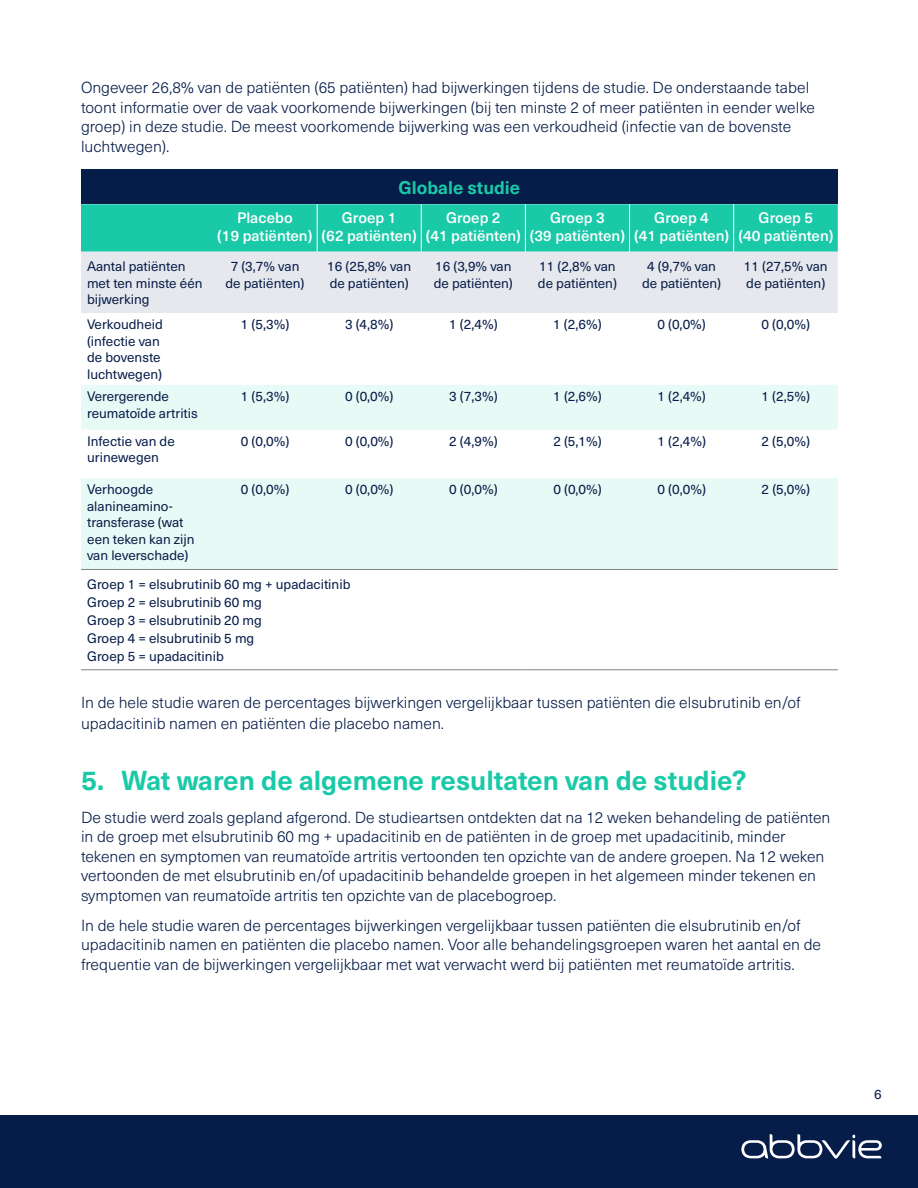
<style>
.page{position:relative;width:918px;height:1188px;background:#fff}
.page>*{position:absolute;margin:0;border:0;box-sizing:border-box;transform-origin:0 0}
.t1{font:700 27px "Neue Haas Unica Pro";color:#1ac9a8}
.t2{font:700 18px "Neue Haas Unica Pro";color:#1ac9a8}
.t3{font:300 15.75px/19.5px "Neue Haas Unica Pro";color:#071d49}
.t4{font:500 15px/18px "Neue Haas Unica Pro";color:#fff;text-align:center}
.t5{font:13.5px/16.5px "Neue Haas Unica Pro";color:#071d49}
</style>
<div class="page">
<div style="left:0;top:1115px;width:918px;height:73px;background:#071d49"></div>
<div style="left:81px;top:170px;width:757px;height:34px;background:#071d49"></div>
<div style="left:81px;top:204px;width:757px;height:48px;background:#1ac9a8"></div>
<div style="left:81px;top:252px;width:757px;height:61px;background:#e6e8ed"></div>
<svg style="left:81px;top:385px;width:757px;height:184px;fill:#e8faf6"></svg>
<hr style="left:317px;top:204px;width:1px;height:48px;background:#fff">
<hr style="left:421px;top:204px;width:1px;height:48px;background:#fff">
<hr style="left:525px;top:204px;width:1px;height:48px;background:#fff">
<hr style="left:629px;top:204px;width:1px;height:48px;background:#fff">
<hr style="left:733px;top:204px;width:1px;height:48px;background:#fff">
<hr style="left:81px;top:669px;width:132px;height:1px;background:#808285">
<hr style="left:213px;top:669px;width:104px;height:1px;background:#808285">
<hr style="left:317px;top:669px;width:104px;height:1px;background:#808285">
<hr style="left:421px;top:669px;width:104px;height:1px;background:#808285">
<hr style="left:525px;top:669px;width:105px;height:1px;background:#808285">
<hr style="left:630px;top:669px;width:104px;height:1px;background:#808285">
<hr style="left:734px;top:669px;width:104px;height:1px;background:#808285">
<hr style="left:81px;top:569px;width:132px;height:1px;background:#808285">
<hr style="left:213px;top:569px;width:104px;height:1px;background:#808285">
<hr style="left:317px;top:569px;width:104px;height:1px;background:#808285">
<hr style="left:421px;top:569px;width:104px;height:1px;background:#808285">
<hr style="left:525px;top:569px;width:105px;height:1px;background:#808285">
<hr style="left:630px;top:569px;width:104px;height:1px;background:#808285">
<hr style="left:734px;top:569px;width:104px;height:1px;background:#808285">
<svg style="left:741px;top:1134px;width:141px;height:25px"></svg>
<p class="t3" style="left:81px;top:78px;width:736px">Ongeveer 26,8% van de patiënten (65 patiënten) had bijwerkingen tijdens de studie. De onderstaande tabel toont informatie over de vaak voorkomende bijwerkingen (bij ten minste 2 of meer patiënten in eender welke groep) in deze studie. De meest voorkomende bijwerking was een verkoudheid (infectie van de bovenste luchtwegen).</p>
<p class="t2" style="left:399px;top:176px;width:123px">Globale studie</p>
<p class="t4" style="left:217px;top:209px;width:97px">Placebo<br>(19 patiënten)</p>
<p class="t4" style="left:322px;top:209px;width:97px">Groep 1<br>(62 patiënten)</p>
<p class="t4" style="left:426px;top:209px;width:97px">Groep 2<br>(41 patiënten)</p>
<p class="t4" style="left:530px;top:209px;width:97px">Groep 3<br>(39 patiënten)</p>
<p class="t4" style="left:634px;top:209px;width:97px">Groep 4<br>(41 patiënten)</p>
<p class="t4" style="left:738px;top:209px;width:97px">Groep 5<br>(40 patiënten)</p>
<p class="t5" style="left:87px;top:258px;width:117px">Aantal patiënten met ten minste één bijwerking</p>
<p class="t5" style="left:226px;top:258px;width:81px;text-align:center">7 (3,7% van de patiënten)</p>
<p class="t5" style="left:327px;top:258px;width:85px">16 (25,8% van de patiënten)</p>
<p class="t5" style="left:434px;top:258px;width:81px">16 (3,9% van de patiënten)</p>
<p class="t5" style="left:538px;top:258px;width:81px">11 (2,8% van de patiënten)</p>
<p class="t5" style="left:642px;top:258px;width:81px;text-align:center">4 (9,7% van de patiënten)</p>
<p class="t5" style="left:744px;top:258px;width:85px">11 (27,5% van de patiënten)</p>
<p class="t5" style="left:87px;top:317px;width:77px">Verkoudheid (infectie van de bovenste luchtwegen)</p>
<p class="t5" style="left:241px;top:316px;width:50px">1 (5,3%)</p>
<p class="t5" style="left:345px;top:316px;width:50px">3 (4,8%)</p>
<p class="t5" style="left:449px;top:316px;width:50px">1 (2,4%)</p>
<p class="t5" style="left:553px;top:316px;width:50px">1 (2,6%)</p>
<p class="t5" style="left:657px;top:316px;width:50px">0 (0,0%)</p>
<p class="t5" style="left:762px;top:316px;width:50px">0 (0,0%)</p>
<p class="t5" style="left:87px;top:388px;width:112px">Verergerende reumatoïde artritis</p>
<p class="t5" style="left:241px;top:388px;width:50px">1 (5,3%)</p>
<p class="t5" style="left:345px;top:388px;width:50px">0 (0,0%)</p>
<p class="t5" style="left:449px;top:388px;width:50px">3 (7,3%)</p>
<p class="t5" style="left:553px;top:388px;width:50px">1 (2,6%)</p>
<p class="t5" style="left:657px;top:388px;width:50px">1 (2,4%)</p>
<p class="t5" style="left:762px;top:388px;width:50px">1 (2,5%)</p>
<p class="t5" style="left:87px;top:433px;width:89px">Infectie van de urinewegen</p>
<p class="t5" style="left:241px;top:433px;width:50px">0 (0,0%)</p>
<p class="t5" style="left:345px;top:433px;width:50px">0 (0,0%)</p>
<p class="t5" style="left:449px;top:433px;width:50px">2 (4,9%)</p>
<p class="t5" style="left:553px;top:433px;width:50px">2 (5,1%)</p>
<p class="t5" style="left:657px;top:433px;width:50px">1 (2,4%)</p>
<p class="t5" style="left:762px;top:433px;width:50px">2 (5,0%)</p>
<p class="t5" style="left:87px;top:482px;width:109px">Verhoogde alanineamino&shy;transferase (wat een teken kan zijn van leverschade)</p>
<p class="t5" style="left:241px;top:482px;width:50px">0 (0,0%)</p>
<p class="t5" style="left:345px;top:482px;width:50px">0 (0,0%)</p>
<p class="t5" style="left:449px;top:482px;width:50px">0 (0,0%)</p>
<p class="t5" style="left:553px;top:482px;width:50px">0 (0,0%)</p>
<p class="t5" style="left:658px;top:482px;width:50px">0 (0,0%)</p>
<p class="t5" style="left:762px;top:482px;width:50px">2 (5,0%)</p>
<p class="t5" style="left:87px;top:575px;width:265px;line-height:18px">Groep 1 = elsubrutinib 60 mg + upadacitinib<br>Groep 2 = elsubrutinib 60 mg<br>Groep 3 = elsubrutinib 20 mg<br>Groep 4 = elsubrutinib 5 mg<br>Groep 5 = upadacitinib</p>
<p class="t3" style="left:81px;top:692px;width:721px;line-height:21px">In de hele studie waren de percentages bijwerkingen vergelijkbaar tussen patiënten die elsubrutinib en/of upadacitinib namen en patiënten die placebo namen.</p>
<h1 class="t1" style="left:81px;top:763px;width:667px">5. Wat waren de algemene resultaten van de studie?</h1>
<p class="t3" style="left:81px;top:808px;width:751px">De studie werd zoals gepland afgerond. De studieartsen ontdekten dat na 12 weken behandeling de patiënten in de groep met elsubrutinib 60 mg + upadacitinib en de patiënten in de groep met upadacitinib, minder tekenen en symptomen van reumatoïde artritis vertoonden ten opzichte van de andere groepen. Na 12 weken vertoonden de met elsubrutinib en/of upadacitinib behandelde groepen in het algemeen minder tekenen en symptomen van reumatoïde artritis ten opzichte van de placebogroep.</p>
<p class="t3" style="left:81px;top:916px;width:742px">In de hele studie waren de percentages bijwerkingen vergelijkbaar tussen patiënten die elsubrutinib en/of upadacitinib namen en patiënten die placebo namen. Voor alle behandelingsgroepen waren het aantal en de frequentie van de bijwerkingen vergelijkbaar met wat verwacht werd bij patiënten met reumatoïde artritis.</p>
<p class="t5" style="left:874px;top:1086px;width:9px">6</p>
</div>
